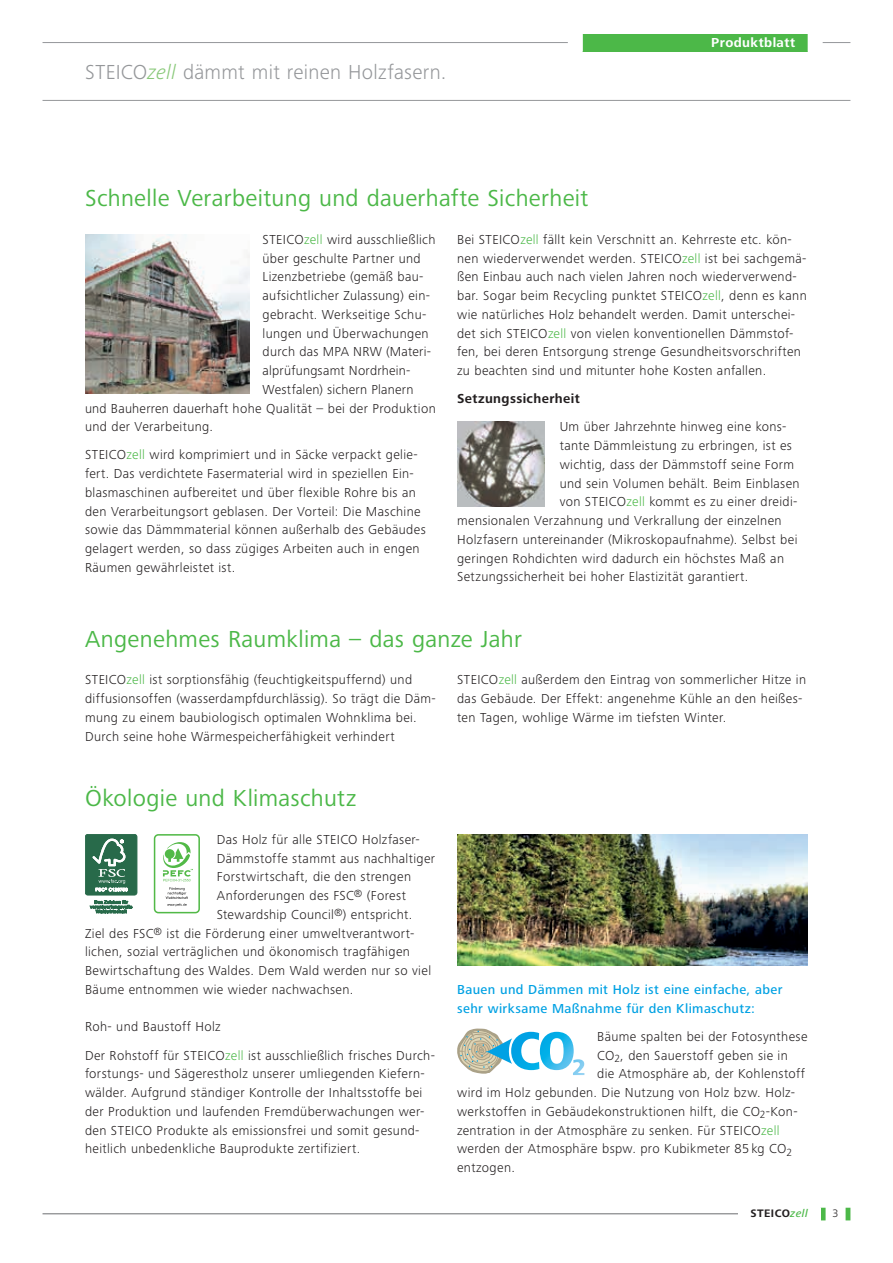
<style>
.page{position:relative;width:893px;height:1263px;background:#fff}
.page>*{position:absolute;margin:0;border:0;box-sizing:border-box;transform-origin:0 0}
.t1{font:24px "Frutiger Next LTW1 G";letter-spacing:.015em;color:#4cb848}
.t2{font:300 21px "Frutiger Next LTW1 G";letter-spacing:.015em;color:#95979a}
.t3{font:300 13.5px/18.8px "Frutiger Next LTW1 G";letter-spacing:.03em;color:#231f20}
.t4{font:500 13.5px/18.8px "Frutiger Next LTW1 G";letter-spacing:.03em;color:#00a1e3}
.t5{font:700 13.5px "Frutiger Next LTW1 G";letter-spacing:.03em;color:#231f20}
.t6{font:700 13.5px "Frutiger Next LTW1 G";letter-spacing:.03em;color:#fff}
.t7{font:700 11.25px "Frutiger Next LTW1 G";letter-spacing:.035em;color:#231f20}
.t8{font:300 11.25px "Frutiger Next LTW1 G";color:#231f20}
.s1{font-style:italic;color:#88c878}
.s2{color:#4cb848}
.s3{font-weight:500;font-style:italic;color:#4cb848}
</style>
<div class="page">
<hr style="left:43px;top:1213px;width:765px;height:1px;background:#6c6d70">
<div style="left:821px;top:1208px;width:5px;height:12px;background:#4cb848"></div>
<hr style="left:846px;top:1208px;width:4px;height:12px;background:#4cb848">
<div style="left:738px;top:1208px;width:83px;height:12px;background:#fff"></div>
<hr style="left:43px;top:42px;width:807px;height:1px;background:#95979a">
<hr style="left:43px;top:100px;width:807px;height:1px;background:#95979a">
<img style="left:457px;top:834px;width:351px;height:131px">
<img style="left:457px;top:422px;width:88px;height:84px">
<div style="left:85px;top:834px;width:52px;height:61px;background:#286a4a;border-radius:3px"></div>
<div style="left:85px;top:834px;width:52px;height:61px;border:1px solid #286a4a;border-radius:3px"></div>
<svg style="left:92px;top:839px;width:36px;height:52px"></svg>
<svg style="left:90px;top:900px;width:42px;height:13px"></svg>
<div style="left:154px;top:834px;width:46px;height:79px;border:2px solid #52b947;border-radius:4px"></div>
<svg style="left:166px;top:887px;width:22px;height:19px"></svg>
<svg style="left:162px;top:842px;width:31px;height:39px"></svg>
<svg style="left:457px;top:1028px;width:127px;height:47px"></svg>
<div style="left:583px;top:34px;width:225px;height:18px;background:#4cb848"></div>
<div style="left:568px;top:34px;width:15px;height:18px;background:#fff"></div>
<div style="left:808px;top:34px;width:15px;height:18px;background:#fff"></div>
<img style="left:85px;top:234px;width:165px;height:160px">
<h2 class="t2" style="left:85px;top:60px;width:363px">STEICO<span class="s1">zell</span> dämmt mit reinen Holzfasern.</h2>
<p class="t6" style="left:711px;top:35px;width:85px">Produktblatt</p>
<h1 class="t1" style="left:85px;top:185px;width:505px">Schnelle Verarbeitung und dauerhafte Sicherheit</h1>
<p class="t3" style="left:263px;top:230px;width:174px">STEICO<span class="s2">zell</span> wird ausschließlich</p>
<p class="t3" style="left:263px;top:249px;width:160px">über geschulte Partner und</p>
<p class="t3" style="left:263px;top:267px;width:162px">Lizenzbetriebe (gemäß bau-</p>
<p class="t3" style="left:263px;top:286px;width:169px">aufsichtlicher Zulassung) ein-</p>
<p class="t3" style="left:263px;top:305px;width:165px">gebracht. Werkseitige Schu-</p>
<p class="t3" style="left:263px;top:324px;width:168px">lungen und Überwachungen</p>
<p class="t3" style="left:263px;top:342px;width:170px">durch das MPA NRW (Materi-</p>
<p class="t3" style="left:263px;top:361px;width:149px">alprüfungsamt Nordrhein-</p>
<p class="t3" style="left:263px;top:380px;width:152px">Westfalen) sichern Planern</p>
<p class="t3" style="left:85px;top:399px;width:352px">und Bauherren dauerhaft hohe Qualität – bei der Produktion</p>
<p class="t3" style="left:85px;top:417px;width:130px">und der Verarbeitung.</p>
<p class="t3" style="left:85px;top:446px;width:342px">STEICO<span class="s2">zell</span> wird komprimiert und in Säcke verpackt gelie&shy;fert. Das verdichtete Fasermaterial wird in speziellen Ein&shy;blasmaschinen aufbereitet und über flexible Rohre bis an den Verarbeitungsort geblasen. Der Vorteil: Die Maschine sowie das Dämmmaterial können außerhalb des Gebäudes gelagert werden, so dass zügiges Arbeiten auch in engen Räumen gewährleistet ist.</p>
<p class="t3" style="left:457px;top:230px;width:351px">Bei STEICO<span class="s2">zell</span> fällt kein Verschnitt an. Kehrreste etc. kön&shy;nen wiederverwendet werden. STEICO<span class="s2">zell</span> ist bei sachgemä&shy;ßen Einbau auch nach vielen Jahren noch wiederverwend&shy;bar. Sogar beim Recycling punktet STEICO<span class="s2">zell</span>, denn es kann wie natürliches Holz behandelt werden. Damit unterschei&shy;det sich STEICO<span class="s2">zell</span> von vielen konventionellen Dämmstof&shy;fen, bei deren Entsorgung strenge Gesundheitsvorschriften zu beachten sind und mitunter hohe Kosten anfallen.</p>
<p class="t5" style="left:457px;top:391px;width:124px">Setzungssicherheit</p>
<p class="t3" style="left:560px;top:417px;width:228px">Um über Jahrzehnte hinweg eine kons-</p>
<p class="t3" style="left:560px;top:436px;width:234px">tante Dämmleistung zu erbringen, ist es</p>
<p class="t3" style="left:560px;top:455px;width:236px">wichtig, dass der Dämmstoff seine Form</p>
<p class="t3" style="left:560px;top:474px;width:241px">und sein Volumen behält. Beim Einblasen</p>
<p class="t3" style="left:560px;top:492px;width:239px">von STEICO<span class="s2">zell</span> kommt es zu einer dreidi-</p>
<p class="t3" style="left:457px;top:511px;width:326px">mensionalen Verzahnung und Verkrallung der einzelnen</p>
<p class="t3" style="left:457px;top:530px;width:342px">Holzfasern untereinander (Mikroskopaufnahme). Selbst bei</p>
<p class="t3" style="left:457px;top:549px;width:329px">geringen Rohdichten wird dadurch ein höchstes Maß an</p>
<p class="t3" style="left:457px;top:567px;width:293px">Setzungssicherheit bei hoher Elastizität garantiert.</p>
<h1 class="t1" style="left:85px;top:625px;width:438px">Angenehmes Raumklima – das ganze Jahr</h1>
<p class="t3" style="left:85px;top:671px;width:352px">STEICO<span class="s2">zell</span> ist sorptionsfähig (feuchtigkeitspuffernd) und diffusionsoffen (wasserdampfdurchlässig). So trägt die Däm&shy;mung zu einem baubiologisch optimalen Wohnklima bei.<br>Durch seine hohe Wärmespeicherfähigkeit verhindert</p>
<p class="t3" style="left:457px;top:671px;width:350px">STEICO<span class="s2">zell</span> außerdem den Eintrag von sommerlicher Hitze in das Gebäude. Der Effekt: angenehme Kühle an den heißes&shy;ten Tagen, wohlige Wärme im tiefsten Winter.</p>
<h1 class="t1" style="left:85px;top:785px;width:273px">Ökologie und Klimaschutz</h1>
<p class="t3" style="left:217px;top:830px;width:204px">Das Holz für alle STEICO Holzfaser-</p>
<p class="t3" style="left:217px;top:849px;width:220px">Dämmstoffe stammt aus nachhaltiger</p>
<p class="t3" style="left:217px;top:867px;width:196px">Forstwirtschaft, die den strengen</p>
<p class="t3" style="left:217px;top:886px;width:191px">Anforderungen des FSC<sup>®</sup> (Forest</p>
<p class="t3" style="left:217px;top:905px;width:197px">Stewardship Council<sup>®</sup>) entspricht.</p>
<p class="t3" style="left:85px;top:924px;width:330px">Ziel des FSC<sup>®</sup> ist die Förderung einer umweltverantwort-</p>
<p class="t3" style="left:85px;top:942px;width:326px">lichen, sozial verträglichen und ökonomisch tragfähigen</p>
<p class="t3" style="left:85px;top:961px;width:348px">Bewirtschaftung des Waldes. Dem Wald werden nur so viel</p>
<p class="t3" style="left:85px;top:980px;width:270px">Bäume entnommen wie wieder nachwachsen.</p>
<p class="t3" style="left:85px;top:1013px;width:351px;line-height:28px">Roh- und Baustoff Holz<br>Der Rohstoff für STEICO<span class="s2">zell</span> ist ausschließlich frisches Durch-</p>
<p class="t3" style="left:85px;top:1064px;width:341px">forstungs- und Sägerestholz unserer umliegenden Kiefern&shy;wälder. Aufgrund ständiger Kontrolle der Inhaltsstoffe bei der Produktion und laufenden Fremdüberwachungen wer&shy;den STEICO Produkte als emissionsfrei und somit gesund&shy;heitlich unbedenkliche Bauprodukte zertifiziert.</p>
<p class="t4" style="left:457px;top:980px;width:327px">Bauen und Dämmen mit Holz ist eine einfache, aber sehr wirksame Maßnahme für den Klimaschutz:</p>
<p class="t3" style="left:597px;top:1027px;width:212px">Bäume spalten bei der Fotosynthese</p>
<p class="t3" style="left:597px;top:1046px;width:192px">CO<sub>2</sub>, den Sauerstoff geben sie in</p>
<p class="t3" style="left:597px;top:1064px;width:209px">die Atmosphäre ab, der Kohlenstoff</p>
<p class="t3" style="left:457px;top:1083px;width:338px">wird im Holz gebunden. Die Nutzung von Holz bzw. Holz-</p>
<p class="t3" style="left:457px;top:1102px;width:342px">werkstoffen in Gebäudekonstruktionen hilft, die CO<sub>2</sub>-Kon-</p>
<p class="t3" style="left:457px;top:1121px;width:324px">zentration in der Atmosphäre zu senken. Für STEICO<span class="s2">zell</span></p>
<p class="t3" style="left:457px;top:1139px;width:336px">werden der Atmosphäre bspw. pro Kubikmeter 85 kg CO<sub>2</sub></p>
<p class="t3" style="left:457px;top:1158px;width:59px">entzogen.</p>
<p class="t7" style="left:751px;top:1207px;width:59px">STEICO<span class="s3">zell</span></p>
<p class="t8" style="left:833px;top:1207px;width:7px">3</p>
</div>
